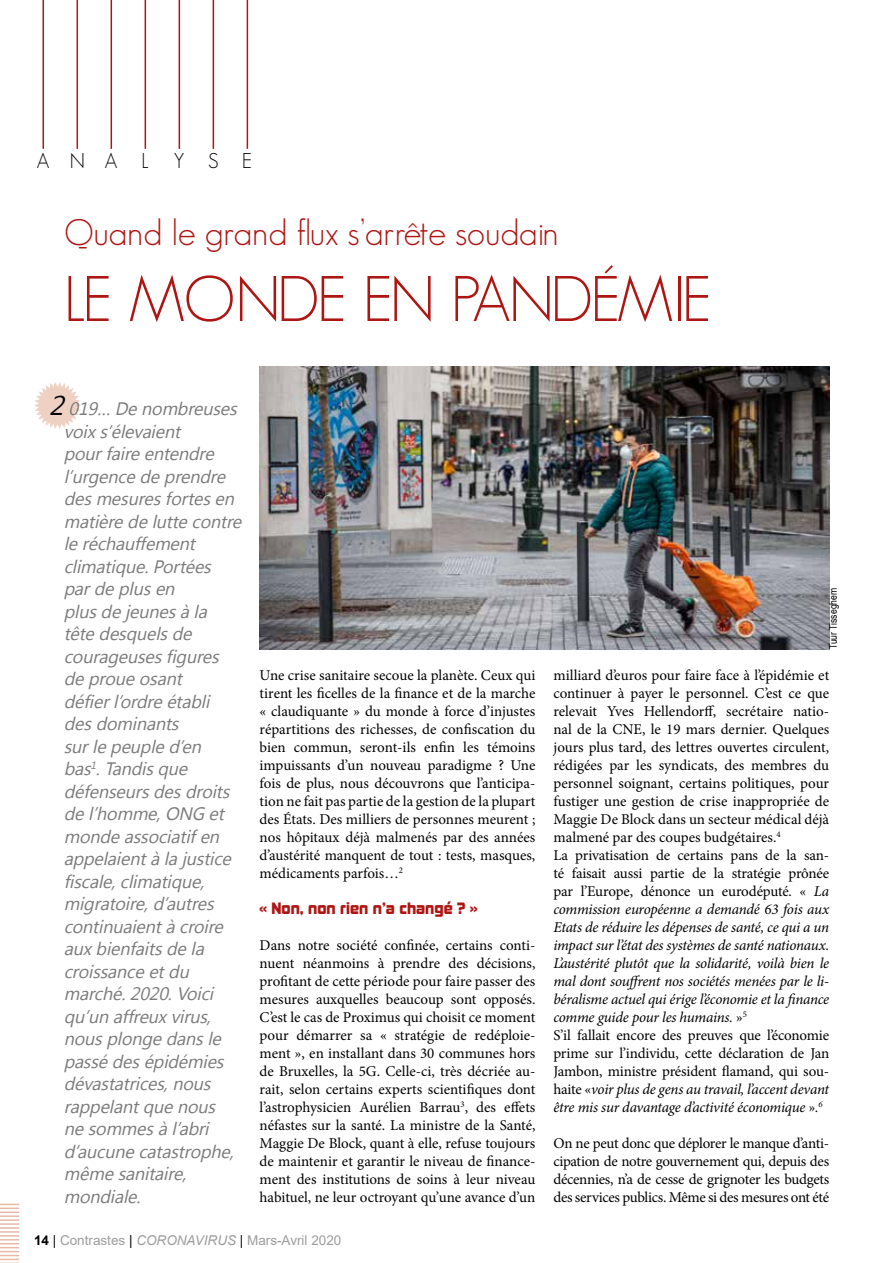
<style>
.page{position:relative;width:893px;height:1263px;background:#fff}
.page>*{position:absolute;margin:0;border:0;box-sizing:border-box;transform-origin:0 0}
.t1{font:300 63px "Geosans";letter-spacing:-.05em;color:#ae1613}
.t2{font:300 36px "Geosans";color:#ae1613}
.t3{font:300 21px "Geosans";letter-spacing:1.12em;color:#000}
.t4{font:italic 18px/22.5px "Khmer UI";color:#7c7b7b}
.t5{font:15px/18px "Minion Pro";letter-spacing:-.005em;color:#000;text-align:justify}
.t6{font:15px "Kimberley Bl";color:#ae1613}
.t7{font:13.5px "Arial";color:#9d9d9c}
.t8{font:10.5px "Arial Narrow";color:#000}
.s1{font-size:27px;color:#000}
.s2{font-weight:700;color:#000}
.s3{color:#000}
.s4{font-style:italic}
</style>
<div class="page">
<svg style="left:0;top:1203px;width:19px;height:60px"></svg>
<svg style="left:34px;top:382px;width:47px;height:47px"></svg>
<hr style="left:43px;top:0;width:1px;height:149px;background:#ae1613">
<hr style="left:77px;top:0;width:1px;height:149px;background:#ae1613">
<hr style="left:111px;top:0;width:1px;height:149px;background:#ae1613">
<hr style="left:145px;top:0;width:1px;height:149px;background:#ae1613">
<hr style="left:179px;top:0;width:1px;height:149px;background:#ae1613">
<hr style="left:213px;top:0;width:1px;height:149px;background:#ae1613">
<hr style="left:247px;top:0;width:1px;height:149px;background:#ae1613">
<img style="left:260px;top:367px;width:569px;height:282px">
<h3 class="t3" style="left:37px;top:149px;width:217px">ANALYSE</h3>
<h2 class="t2" style="left:64px;top:213px;width:496px">Quand le grand flux s’arrête soudain</h2>
<h1 class="t1" style="left:64px;top:264px;width:649px">LE MONDE EN PANDÉMIE</h1>
<p class="t4" style="left:64px;top:398px;width:183px;text-indent:-15px"><span class="s1">2</span> 019… De nombreuses voixs’élevaient pourfaire entendre l’urgence de prendre desmesuresfortesen matière de lutte contre le réchauffement climatique.Portées parde plusen<br>plusde jeunesà la tête desquelsde courageusesfigures de proue osant défierl’ordre établi desdominants<br>surle peuple d’en bas<sup>1</sup>.Tandisque défenseursdesdroits de l’homme,ONG et monde associatifen appelaientà la justice fiscale,climatique, migratoire,d’autres continuaientà croire auxbienfaitsde la croissance etdu marché.2020.Voici qu’un affreuxvirus, nousplonge dansle passé desépidémies dévastatrices,nous rappelantque nous ne sommesà l’abri d’aucune catastrophe, même sanitaire, mondiale.</p>
<p class="t5" style="left:260px;top:666px;width:277px">Une crise sanitaire secoue la planète. Ceux qui tirent les ficelles de la finance et de la marche « claudiquante » du monde à force d’injustes répartitions des richesses, de confiscation du bien commun, seront-ils enfin les témoins impuissants d’un nouveau paradigme ? Une fois de plus, nous découvrons que l’anticipa&shy;tion ne fait pas partie de la gestion de la plupart des États. Des milliers de personnes meurent ; nos hôpitaux déjà malmenés par des années d’austérité manquent de tout : tests, masques, médicaments parfois…<sup>2</sup></p>
<p class="t6" style="left:260px;top:899px;width:219px">« Non, non rien n’a changé ? »</p>
<p class="t5" style="left:260px;top:936px;width:277px">Dans notre société confinée, certains conti&shy;nuent néanmoins à prendre des décisions, profitant de cette période pour faire passer des mesures auxquelles beaucoup sont opposés.<br>C’est le cas de Proximus qui choisit ce moment pour démarrer sa « stratégie de redéploie&shy;ment », en installant dans 30 communes hors de Bruxelles, la 5G. Celle-ci, très décriée au&shy;rait, selon certains experts scientifiques dont l’astrophysicien Aurélien Barrau<sup>3</sup>, des effets néfastes sur la santé. La ministre de la Santé, Maggie De Block, quant à elle, refuse toujours de maintenir et garantir le niveau de finance&shy;ment des institutions de soins à leur niveau habituel, ne leur octroyant qu’une avance d’un</p>
<p class="t7" style="left:34px;top:1231px;width:309px"><span class="s2">14</span> <span class="s3">|</span> Contrastes <span class="s3">|</span> <span class="s4">CORONAVIRUS</span> <span class="s3">|</span> Mars-Avril 2020</p>
<p class="t8" style="left:825px;top:649px;width:63px;rotate:-90deg">Tuur Tisseghem</p>
<p class="t5" style="left:553px;top:666px;width:277px;text-align:left">milliard d’euros pour faire face à l’épidémie et continuer à payer le personnel. C’est ce que relevait Yves Hellendorff, secrétaire natio&shy;nal de la CNE, le 19 mars dernier. Quelques jours plus tard, des lettres ouvertes circulent, rédigées par les syndicats, des membres du personnel soignant, certains politiques, pour fustiger une gestion de crise inappropriée de Maggie De Block dans un secteur médical déjà malmené par des coupes budgétaires.<sup>4<br></sup>La privatisation de certains pans de la san&shy;té faisait aussi partie de la stratégie prônée par l’Europe, dénonce un eurodéputé. « <span class="s4">La commission européenne a demandé 63 fois aux Etats de réduire les dépenses de santé, ce qui a un impact sur l’état des systèmes de santé nationaux.<br>L’austérité plutôt que la solidarité, voilà bien le mal dont souffrent nos sociétés menées par le li&shy;béralisme actuel qui érige l’économie et la finance comme guide pour les humains.</span> »<sup>5<br></sup>S’il fallait encore des preuves que l’économie prime sur l’individu, cette déclaration de Jan Jambon, ministre président flamand, qui sou&shy;haite «<span class="s4">voir plus de gens au travail, l’accent devant être mis sur davantage d’activité économique</span> »<span class="s4">.</span><sup>6</sup></p>
<p class="t5" style="left:553px;top:1134px;width:277px">On ne peut donc que déplorer le manque d’anti&shy;cipation de notre gouvernement qui, depuis des décennies, n’a de cesse de grignoter les budgets des services publics. Même si des mesures ont été</p>
</div>
